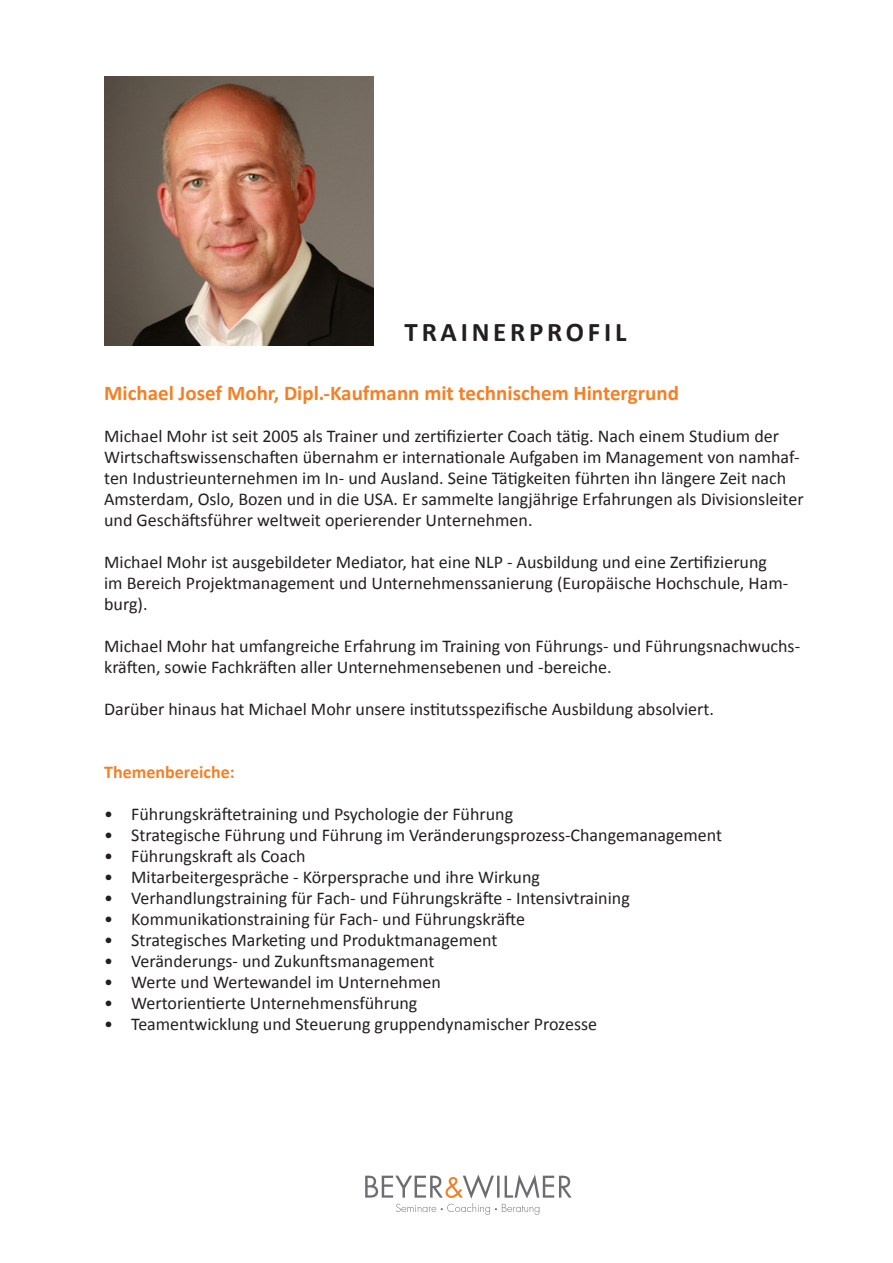
<style>
.page{position:relative;width:893px;height:1263px;background:#fff}
.page>*{position:absolute;margin:0;border:0;box-sizing:border-box;transform-origin:0 0}
.t1{font:700 27px "Calibri";letter-spacing:.14em;color:#231f20}
.t2{font:700 21px "Calibri";color:#f48026}
.t3{font:18px/21px "Calibri";color:#231f20}
.t4{font:700 18px "Calibri";color:#f48026}
</style>
<div class="page">
<svg style="left:365px;top:1174px;width:207px;height:41px"></svg>
<img style="left:104px;top:76px;width:270px;height:270px">
<p class="t1" style="left:405px;top:315px;width:223px">TRAINERPROFIL</p>
<p class="t2" style="left:104px;top:380px;width:576px">Michael Josef Mohr, Dipl.-Kaufmann mit technischem Hintergrund</p>
<p class="t3" style="left:104px;top:426px;width:701px">Michael Mohr ist seit 2005 als Trainer und zertifizierter Coach tätig. Nach einem Studium der Wirtschaftswissenschaften übernahm er internationale Aufgaben im Management von namhaf&shy;ten Industrieunternehmen im In- und Ausland. Seine Tätigkeiten führten ihn längere Zeit nach Amsterdam, Oslo, Bozen und in die USA. Er sammelte langjährige Erfahrungen als Divisionsleiter und Geschäftsführer weltweit operierender Unternehmen.</p>
<p class="t3" style="left:104px;top:552px;width:664px">Michael Mohr ist ausgebildeter Mediator, hat eine NLP - Ausbildung und eine Zertifizierung</p>
<p class="t3" style="left:104px;top:573px;width:686px">im Bereich Projektmanagement und Unternehmenssanierung (Europäische Hochschule, Ham&shy;burg).</p>
<p class="t3" style="left:104px;top:636px;width:697px">Michael Mohr hat umfangreiche Erfahrung im Training von Führungs- und Führungsnachwuchs&shy;kräften, sowie Fachkräften aller Unternehmensebenen und -bereiche.</p>
<p class="t3" style="left:104px;top:699px;width:611px">Darüber hinaus hat Michael Mohr unsere institutsspezifische Ausbildung absolviert.</p>
<p class="t4" style="left:104px;top:761px;width:132px">Themenbereiche:</p>
<p class="t3" style="left:104px;top:804px;width:410px">• Führungskräftetraining und Psychologie der Führung</p>
<p class="t3" style="left:104px;top:825px;width:619px">• Strategische Führung und Führung im Veränderungsprozess-Changemanagement</p>
<p class="t3" style="left:104px;top:846px;width:203px">• Führungskraft als Coach</p>
<p class="t3" style="left:104px;top:867px;width:437px">• Mitarbeitergespräche - Körpersprache und ihre Wirkung</p>
<p class="t3" style="left:104px;top:888px;width:527px">• Verhandlungstraining für Fach- und Führungskräfte - Intensivtraining</p>
<p class="t3" style="left:104px;top:909px;width:422px">• Kommunikationstraining für Fach- und Führungskräfte</p>
<p class="t3" style="left:104px;top:930px;width:395px">• Strategisches Marketing und Produktmanagement</p>
<p class="t3" style="left:104px;top:951px;width:332px">• Veränderungs- und Zukunftsmanagement</p>
<p class="t3" style="left:104px;top:972px;width:338px">• Werte und Wertewandel im Unternehmen</p>
<p class="t3" style="left:104px;top:993px;width:315px">• Wertorientierte Unternehmensführung</p>
<p class="t3" style="left:104px;top:1014px;width:494px">• Teamentwicklung und Steuerung gruppendynamischer Prozesse</p>
</div>
